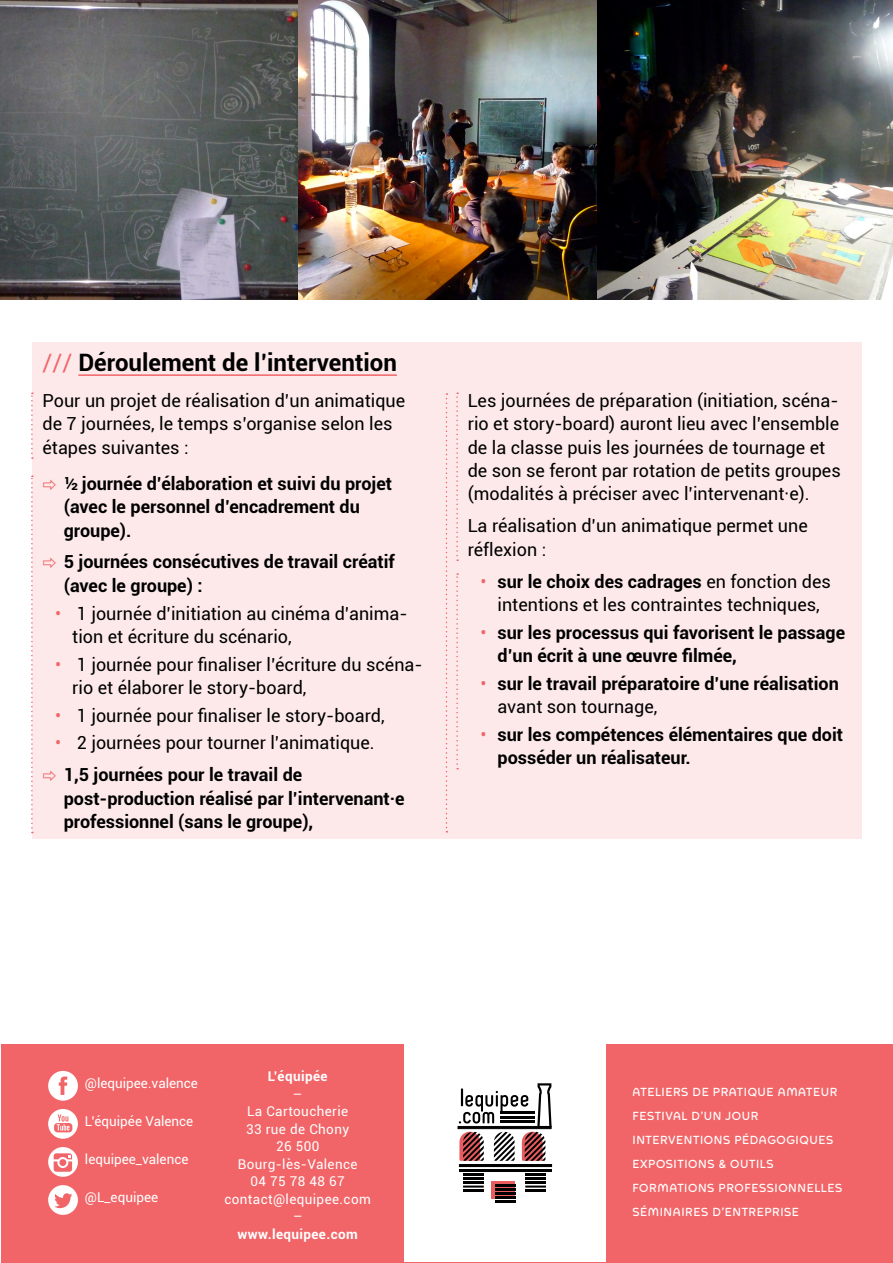
<style>
.page{position:relative;width:893px;height:1263px;background:#fff}
.page>*{position:absolute;margin:0;border:0;box-sizing:border-box;transform-origin:0 0}
.t1{font:700 24px "Roboto";color:#000}
.t2{font:18px/23.4px "Roboto";color:#000}
.t3{font:700 18px/23.4px "Roboto";color:#000}
.t4{font:13.5px/17.5px "Roboto";letter-spacing:.03em;color:#fff;text-align:center}
.t5{font:13.5px "Roboto";color:#fff}
.t6{font:700 13.5px "Roboto";letter-spacing:.03em;color:#fff}
.t7{font:500 12px/24.2px "Animo";letter-spacing:.05em;color:#fff}
.s1{font-weight:400;color:#f16568}
.s2{font-family:"Animo";font-weight:400;color:#f16568}
.s3{color:#f16568}
.s4{font-family:"Animo";color:#f16568}
.s5{font-weight:700}
.s6{font-weight:400}
</style>
<div class="page">
<img style="left:0;top:0;width:1px;height:183px">
<img style="left:1px;top:0;width:892px;height:299px">
<div style="left:32px;top:342px;width:829px;height:497px;background:#fde9ea"></div>
<hr style="left:78px;top:374px;width:319px;height:2px;background:#f16568">
<svg style="left:31px;top:392px;width:2px;height:67px"></svg>
<svg style="left:31px;top:475px;width:2px;height:358px"></svg>
<svg style="left:456px;top:392px;width:2px;height:169px"></svg>
<svg style="left:456px;top:573px;width:2px;height:196px"></svg>
<svg style="left:446px;top:393px;width:1px;height:439px"></svg>
<div style="left:1px;top:1044px;width:891px;height:218px;background:#f16568"></div>
<div style="left:404px;top:1032px;width:202px;height:230px;background:#fff"></div>
<hr style="left:459px;top:1169px;width:93px;height:3px;background:#000">
<hr style="left:463px;top:1173px;width:21px;height:2px;background:#000">
<hr style="left:463px;top:1177px;width:21px;height:2px;background:#000">
<hr style="left:463px;top:1181px;width:21px;height:2px;background:#000">
<hr style="left:463px;top:1185px;width:21px;height:2px;background:#000">
<hr style="left:463px;top:1189px;width:21px;height:2px;background:#000">
<hr style="left:525px;top:1173px;width:21px;height:2px;background:#000">
<hr style="left:525px;top:1177px;width:21px;height:2px;background:#000">
<hr style="left:525px;top:1181px;width:21px;height:2px;background:#000">
<hr style="left:525px;top:1185px;width:21px;height:2px;background:#000">
<hr style="left:525px;top:1189px;width:21px;height:2px;background:#000">
<hr style="left:459px;top:1164px;width:93px;height:3px;background:#000">
<hr style="left:457px;top:1126px;width:95px;height:3px;background:#000">
<svg style="left:491px;top:1181px;width:23px;height:17px"></svg>
<hr style="left:495px;top:1184px;width:21px;height:3px;background:#000">
<hr style="left:495px;top:1188px;width:21px;height:3px;background:#000">
<hr style="left:495px;top:1193px;width:21px;height:2px;background:#000">
<hr style="left:495px;top:1197px;width:21px;height:2px;background:#000">
<hr style="left:495px;top:1201px;width:21px;height:2px;background:#000">
<svg style="left:459px;top:1083px;width:93px;height:78px"></svg>
<svg style="left:48px;top:1071px;width:30px;height:30px"></svg>
<svg style="left:48px;top:1109px;width:30px;height:30px"></svg>
<svg style="left:48px;top:1147px;width:30px;height:30px"></svg>
<svg style="left:48px;top:1185px;width:30px;height:30px"></svg>
<h1 class="t1" style="left:43px;top:345px;width:356px"><span class="s1">///</span> Déroulement de l’intervention</h1>
<p class="t2" style="left:43px;top:388px;width:364px">Pour un projet de réalisation d’un animatique de 7 journées, le temps s’organise selon les étapes suivantes :</p>
<p class="t3" style="left:64px;top:471px;width:330px;text-indent:-21px"><span class="s2">⇨</span> ½ journée d’élaboration et suivi du projet (avec le personnel d’encadrement du groupe).</p>
<p class="t3" style="left:64px;top:550px;width:332px;text-indent:-21px"><span class="s2">⇨</span> 5 journées consécutives de travail créatif (avec le groupe) :</p>
<p class="t2" style="left:72px;top:601px;width:337px;text-indent:-17px"><span class="s3">•</span> 1 journée d’initiation au cinéma d’anima‑ tion et écriture du scénario,</p>
<p class="t2" style="left:72px;top:652px;width:352px;text-indent:-17px"><span class="s3">•</span> 1 journée pour finaliser l’écriture du scéna‑ rio et élaborer le story‑ board,</p>
<p class="t2" style="left:55px;top:703px;width:331px"><span class="s3">•</span> 1 journée pour finaliser le story‑ board,</p>
<p class="t2" style="left:43px;top:726px;width:334px;line-height:32px;text-indent:13px"><span class="s3">•</span> 2 journées pour tourner l’animatique. <span class="s4">⇨</span> <span class="s5">1,5 journées pour le travail de</span></p>
<p class="t3" style="left:64px;top:786px;width:342px">post‑production réalisé par l’intervenant·e professionnel (sans le groupe),</p>
<p class="t2" style="left:468px;top:388px;width:374px">Les journées de préparation (initiation, scéna‑ rio et story‑board) auront lieu avec l’ensemble de la classe puis les journées de tournage et de son se feront par rotation de petits groupes (modalités à préciser avec l’intervenant·e).</p>
<p class="t2" style="left:468px;top:513px;width:342px">La réalisation d’un animatique permet une réflexion :</p>
<p class="t2" style="left:480px;top:569px;width:352px;text-align:center"><span class="s3">•</span> <span class="s5">sur le choix des cadrages</span> en fonction des intentions et les contraintes techniques,</p>
<p class="t3" style="left:497px;top:620px;width:349px;text-indent:-17px"><span class="s1">•</span> sur les processus qui favorisent le passage d’un écrit à une œuvre filmée,</p>
<p class="t3" style="left:497px;top:671px;width:343px;text-indent:-17px"><span class="s1">•</span> sur le travail préparatoire d’une réalisation <span class="s6">avant son tournage,</span></p>
<p class="t3" style="left:497px;top:722px;width:347px;text-indent:-17px"><span class="s1">•</span> sur les compétences élémentaires que doit posséder un réalisateur.</p>
<p class="t5" style="left:85px;top:1074px;width:115px">@lequipee.valence</p>
<p class="t5" style="left:85px;top:1112px;width:110px">L’équipée Valence</p>
<p class="t5" style="left:85px;top:1150px;width:105px">lequipee_valence</p>
<p class="t5" style="left:85px;top:1188px;width:75px">@L_equipee</p>
<p class="t6" style="left:268px;top:1067px;width:61px">L’équipée</p>
<p class="t4" style="left:224px;top:1084px;width:148px">–<br>La Cartoucherie<br>33 rue de Chony<br>26 500<br>Bourg-lès-Valence<br>04 75 78 48 67 contact@lequipee.com –</p>
<p class="t6" style="left:238px;top:1225px;width:122px">www.lequipee.com</p>
<p class="t7" style="left:632px;top:1080px;width:211px">ATELIERS DE PRATIQUE AMATEUR<br>FESTIVAL D’UN JOUR<br>INTERVENTIONS PÉDAGOGIQUES<br>EXPOSITIONS &amp; OUTILS<br>FORMATIONS PROFESSIONNELLES<br>SÉMINAIRES D’ENTREPRISE</p>
</div>
